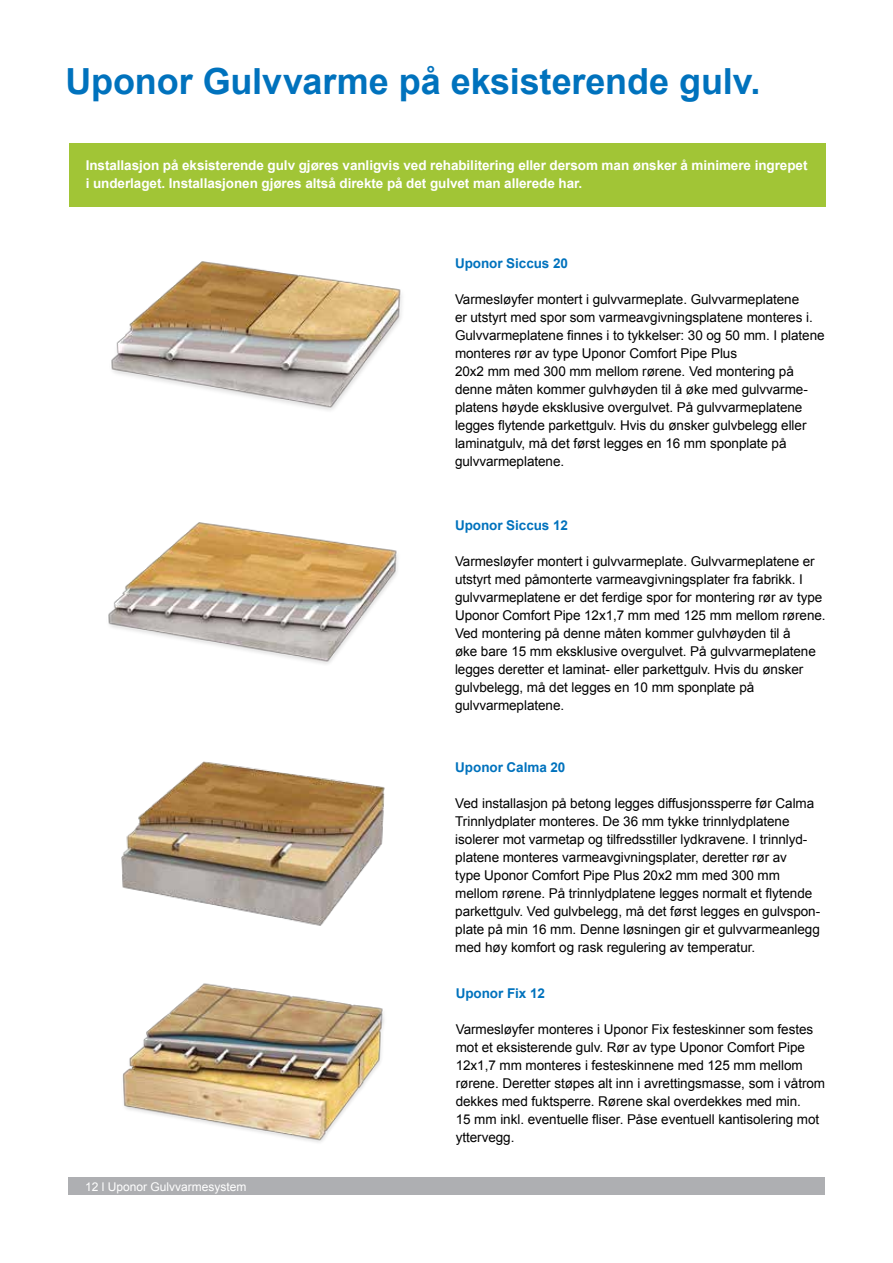
<style>
.page{position:relative;width:893px;height:1263px;background:#fff}
.page>*{position:absolute;margin:0;border:0;box-sizing:border-box;transform-origin:0 0}
.t1{font:700 36px "Arial";letter-spacing:-.005em;color:#0072bd}
.t2{font:13.5px/18px "Arial";letter-spacing:-.005em;color:#000}
.t3{font:700 13.5px/18px "Arial";letter-spacing:-.005em;color:#fff}
.t4{font:700 13.5px "Arial";letter-spacing:-.005em;color:#0072bd}
.t5{font:12px "Arial";color:#fff}
</style>
<div class="page">
<div style="left:68px;top:1178px;width:757px;height:17px;background:#aeafb2"></div>
<img style="left:121px;top:761px;width:264px;height:165px">
<img style="left:122px;top:983px;width:262px;height:160px">
<img style="left:111px;top:261px;width:291px;height:149px">
<img style="left:108px;top:522px;width:290px;height:142px">
<div style="left:69px;top:143px;width:756px;height:64px;background:#a1c536"></div>
<h1 class="t1" style="left:65px;top:57px;width:696px">Uponor Gulvvarme på eksisterende gulv.</h1>
<p class="t3" style="left:86px;top:157px;width:723px">Installasjon på eksisterende gulv gjøres vanligvis ved rehabilitering eller dersom man ønsker å minimere ingrepet i underlaget. Installasjonen gjøres altså direkte på det gulvet man allerede har.</p>
<p class="t4" style="left:455px;top:254px;width:115px">Uponor Siccus 20</p>
<p class="t2" style="left:455px;top:290px;width:371px">Varmesløyfer montert i gulvvarmeplate. Gulvvarmeplatene<br>er utstyrt med spor som varmeavgivningsplatene monteres i.<br>Gulvvarmeplatene finnes i to tykkelser: 30 og 50 mm. I platene monteres rør av type Uponor Comfort Pipe Plus<br>20x2 mm med 300 mm mellom rørene. Ved montering på denne måten kommer gulvhøyden til å øke med gulvvarme&shy;platens høyde eksklusive overgulvet. På gulvvarmeplatene legges flytende parkettgulv. Hvis du ønsker gulvbelegg eller laminatgulv, må det først legges en 16 mm sponplate på gulvvarmeplatene.</p>
<p class="t4" style="left:455px;top:516px;width:115px">Uponor Siccus 12</p>
<p class="t2" style="left:455px;top:552px;width:372px">Varmesløyfer montert i gulvvarmeplate. Gulvvarmeplatene er utstyrt med påmonterte varmeavgivningsplater fra fabrikk. I gulvvarmeplatene er det ferdige spor for montering rør av type Uponor Comfort Pipe 12x1,7 mm med 125 mm mellom rørene.<br>Ved montering på denne måten kommer gulvhøyden til å<br>øke bare 15 mm eksklusive overgulvet. På gulvvarmeplatene legges deretter et laminat- eller parkettgulv. Hvis du ønsker gulvbelegg, må det legges en 10 mm sponplate på gulvvarmeplatene.</p>
<p class="t5" style="left:85px;top:1179px;width:163px">12 l Uponor Gulvvarmesystem</p>
<p class="t4" style="left:455px;top:759px;width:112px">Uponor Calma 20</p>
<p class="t2" style="left:455px;top:795px;width:366px">Ved installasjon på betong legges diffusjonssperre før Calma Trinnlydplater monteres. De 36 mm tykke trinnlydplatene isolerer mot varmetap og tilfredsstiller lydkravene. I trinnlyd&shy;platene monteres varmeavgivningsplater, deretter rør av<br>type Uponor Comfort Pipe Plus 20x2 mm med 300 mm mellom rørene. På trinnlydplatene legges normalt et flytende parkettgulv. Ved gulvbelegg, må det først legges en gulvspon&shy;plate på min 16 mm. Denne løsningen gir et gulvvarmeanlegg med høy komfort og rask regulering av temperatur.</p>
<p class="t4" style="left:456px;top:984px;width:91px">Uponor Fix 12</p>
<p class="t2" style="left:456px;top:1020px;width:371px">Varmesløyfer monteres i Uponor Fix festeskinner som festes mot et eksisterende gulv. Rør av type Uponor Comfort Pipe 12x1,7 mm monteres i festeskinnene med 125 mm mellom rørene. Deretter støpes alt inn i avrettingsmasse, som i våtrom dekkes med fuktsperre. Rørene skal overdekkes med min.<br>15 mm inkl. eventuelle fliser. Påse eventuell kantisolering mot yttervegg.</p>
</div>
